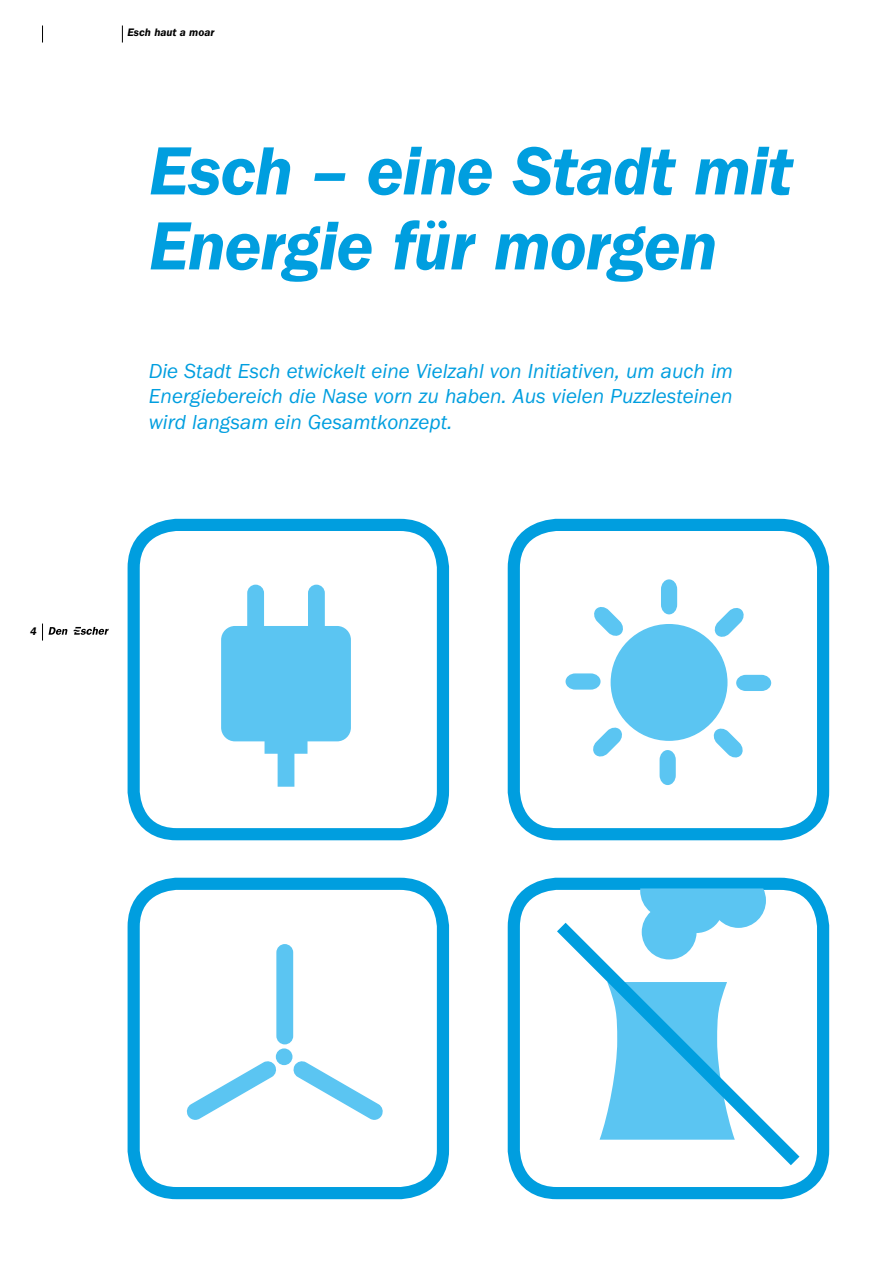
<style>
.page{position:relative;width:893px;height:1263px;background:#fff}
.page>*{position:absolute;margin:0;border:0;box-sizing:border-box;transform-origin:0 0}
.TITRE_1{font:italic 600 70.5px/75px "ITC Franklin Gothic Std";letter-spacing:-.02em;color:#009edf}
.TITRE_2{font:italic 21px/25.5px "ITC Franklin Gothic Std";color:#009edf;text-align:justify}
.PAGE_N__LEFT{font:italic 600 11.25px "ITC Franklin Gothic Std";color:#000}
</style>
<div class="page">
<div style="left:128px;top:519px;width:321px;height:321px;border:12px solid #009edf;border-radius:43px"></div>
<div style="left:128px;top:878px;width:321px;height:321px;border:12px solid #009edf;border-radius:43px"></div>
<div style="left:508px;top:519px;width:321px;height:321px;border:12px solid #009edf;border-radius:43px"></div>
<div style="left:508px;top:878px;width:321px;height:321px;border:12px solid #009edf;border-radius:43px"></div>
<svg style="left:640px;top:888px;width:126px;height:22px;background:#5cc5f1"></svg>
<svg style="left:661px;top:579px;width:16px;height:35px"></svg>
<svg style="left:594px;top:607px;width:29px;height:29px"></svg>
<svg style="left:566px;top:673px;width:35px;height:17px"></svg>
<svg style="left:593px;top:727px;width:29px;height:30px"></svg>
<svg style="left:660px;top:750px;width:16px;height:35px"></svg>
<svg style="left:713px;top:728px;width:30px;height:30px"></svg>
<svg style="left:736px;top:675px;width:35px;height:16px"></svg>
<svg style="left:714px;top:608px;width:30px;height:29px"></svg>
<div style="left:611px;top:624px;width:116px;height:117px;background:#5bc5f2;border-radius:50%"></div>
<div style="left:308px;top:585px;width:17px;height:100px;background:#5bc5f2;border-radius:8px"></div>
<div style="left:247px;top:585px;width:17px;height:100px;background:#5bc5f2;border-radius:8px"></div>
<div style="left:221px;top:626px;width:130px;height:115px;background:#5bc5f2;border-radius:14px"></div>
<svg style="left:265px;top:741px;width:42px;height:46px"></svg>
<div style="left:276px;top:944px;width:17px;height:100px;background:#5bc5f2;border-radius:8px"></div>
<svg style="left:186px;top:1060px;width:91px;height:60px"></svg>
<svg style="left:293px;top:1061px;width:90px;height:59px"></svg>
<div style="left:276px;top:1048px;width:16px;height:17px;background:#5bc5f2;border-radius:50%"></div>
<svg style="left:557px;top:910px;width:255px;height:268px"></svg>
<svg style="left:42px;top:623px;width:1px;height:17px"></svg>
<svg style="left:49px;top:627px;width:18px;height:8px"></svg>
<svg style="left:74px;top:627px;width:35px;height:8px"></svg>
<svg style="left:42px;top:26px;width:1px;height:17px"></svg>
<svg style="left:122px;top:26px;width:1px;height:17px"></svg>
<p class="PAGE_N__LEFT" style="left:30px;top:625px;width:8px">4</p>
<p class="PAGE_N__LEFT" style="left:128px;top:26px;width:88px">Esch haut a moar</p>
<p class="TITRE_1" style="left:149px;top:134px;width:645px">Esch – eine Stadt mit<br>Energie für morgen</p>
<p class="TITRE_2" style="left:149px;top:359px;width:586px">Die Stadt Esch etwickelt eine Vielzahl von Initiativen, um auch im Energiebereich die Nase vorn zu haben. Aus vielen Puzzlesteinen wird langsam ein Gesamtkonzept.</p>
</div>
